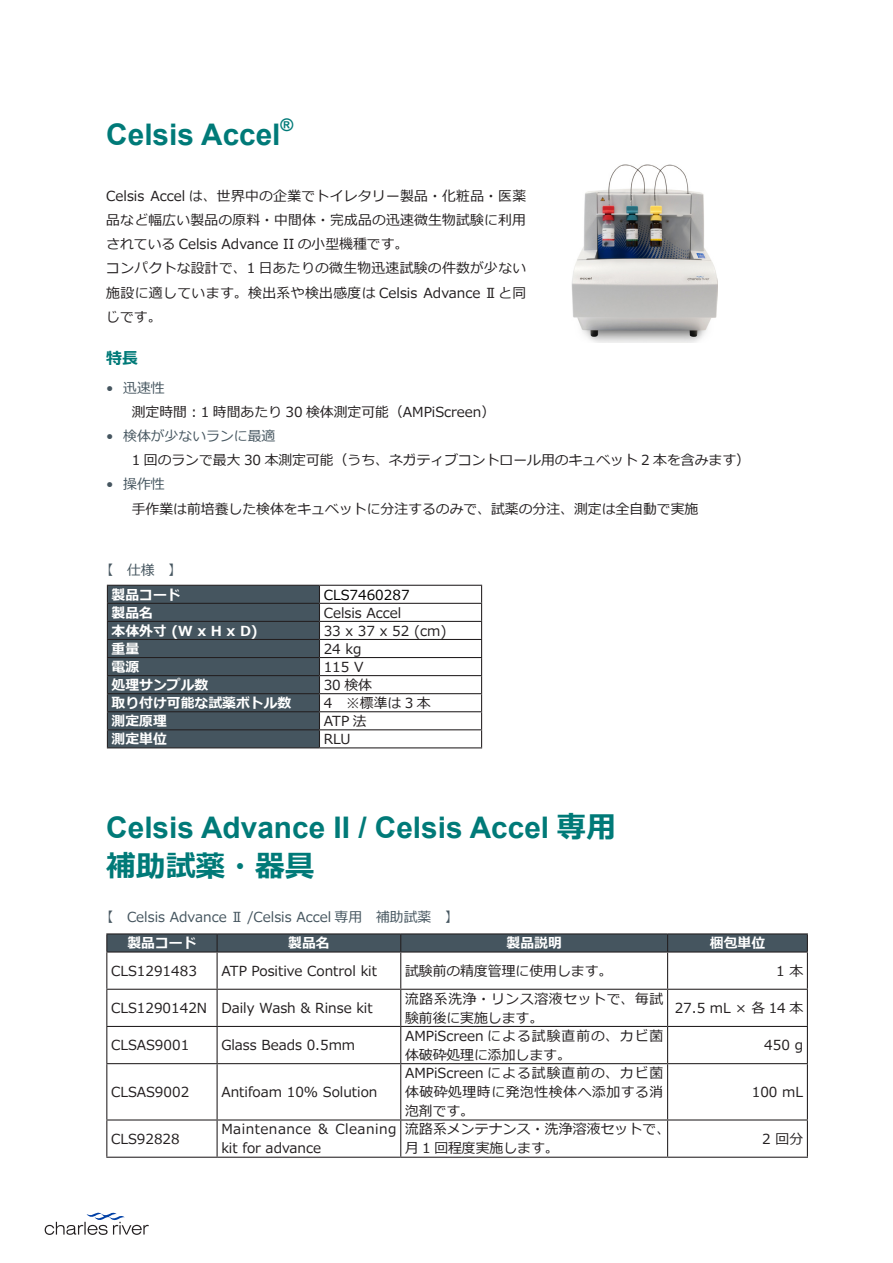
<style>
.page{position:relative;width:893px;height:1263px;background:#fff}
.page>*{position:absolute;margin:0;border:0;box-sizing:border-box;transform-origin:0 0}
.t1{font:700 29.7px "Arial";color:#007a78}
.t2{font:700 29.7px "Meiryo";color:#007a78}
.t3{font:700 17.4px "Arial";color:#007a78}
.t4{font:700 15.9px "Meiryo";color:#007a78}
.t5{font:13.8px/24.2px "Meiryo";color:#231f20;text-align:justify}
.t6{font:700 13.8px "Meiryo";color:#fff}
.t7{font:13.8px "Meiryo";color:#45555f}
.t8{font:13.8px/19.2px "Meiryo";letter-spacing:.035em;color:#231f20}
.t9{font:13.8px/19.2px "Meiryo";letter-spacing:.045em;color:#231f20}
.t10{font:13.8px "Meiryo";color:#000}
.s1{font-family:"Meiryo"}
</style>
<div class="page">
<svg style="left:45px;top:1213px;width:104px;height:22px"></svg>
<hr style="left:319px;top:585px;width:163px;height:1px;background:#231f20">
<hr style="left:319px;top:603px;width:163px;height:1px;background:#231f20">
<hr style="left:319px;top:621px;width:163px;height:1px;background:#231f20">
<hr style="left:319px;top:639px;width:163px;height:1px;background:#231f20">
<hr style="left:319px;top:657px;width:163px;height:1px;background:#231f20">
<hr style="left:319px;top:675px;width:163px;height:1px;background:#231f20">
<hr style="left:319px;top:693px;width:163px;height:1px;background:#231f20">
<hr style="left:319px;top:711px;width:163px;height:1px;background:#231f20">
<hr style="left:319px;top:729px;width:163px;height:1px;background:#231f20">
<svg style="left:107px;top:585px;width:213px;height:162px;background:#42515a"></svg>
<svg style="left:481px;top:586px;width:1px;height:161px"></svg>
<hr style="left:107px;top:747px;width:212px;height:1px;background:#231f20">
<hr style="left:319px;top:747px;width:163px;height:1px;background:#231f20">
<hr style="left:106px;top:933px;width:111px;height:1px;background:#231f20">
<hr style="left:217px;top:933px;width:184px;height:1px;background:#231f20">
<hr style="left:401px;top:933px;width:267px;height:1px;background:#231f20">
<hr style="left:668px;top:933px;width:140px;height:1px;background:#231f20">
<div style="left:106px;top:934px;width:702px;height:17px;background:#45555f"></div>
<hr style="left:106px;top:951px;width:111px;height:1px;background:#231f20">
<hr style="left:106px;top:952px;width:1px;height:37px;background:#231f20">
<hr style="left:217px;top:951px;width:184px;height:1px;background:#231f20">
<hr style="left:217px;top:952px;width:1px;height:37px;background:#231f20">
<hr style="left:401px;top:951px;width:267px;height:1px;background:#231f20">
<hr style="left:400px;top:952px;width:1px;height:37px;background:#231f20">
<hr style="left:668px;top:951px;width:140px;height:1px;background:#231f20">
<hr style="left:667px;top:952px;width:1px;height:37px;background:#231f20">
<hr style="left:807px;top:952px;width:1px;height:37px;background:#231f20">
<hr style="left:106px;top:989px;width:111px;height:1px;background:#231f20">
<hr style="left:106px;top:990px;width:1px;height:36px;background:#231f20">
<hr style="left:217px;top:989px;width:184px;height:1px;background:#231f20">
<hr style="left:217px;top:990px;width:1px;height:36px;background:#231f20">
<hr style="left:401px;top:989px;width:267px;height:1px;background:#231f20">
<hr style="left:400px;top:990px;width:1px;height:36px;background:#231f20">
<hr style="left:668px;top:989px;width:140px;height:1px;background:#231f20">
<hr style="left:667px;top:990px;width:1px;height:36px;background:#231f20">
<hr style="left:807px;top:990px;width:1px;height:36px;background:#231f20">
<hr style="left:106px;top:1026px;width:111px;height:1px;background:#231f20">
<hr style="left:106px;top:1027px;width:1px;height:36px;background:#231f20">
<hr style="left:217px;top:1026px;width:184px;height:1px;background:#231f20">
<hr style="left:217px;top:1027px;width:1px;height:36px;background:#231f20">
<hr style="left:401px;top:1026px;width:267px;height:1px;background:#231f20">
<hr style="left:400px;top:1027px;width:1px;height:36px;background:#231f20">
<hr style="left:668px;top:1026px;width:140px;height:1px;background:#231f20">
<hr style="left:667px;top:1027px;width:1px;height:36px;background:#231f20">
<hr style="left:807px;top:1027px;width:1px;height:36px;background:#231f20">
<hr style="left:106px;top:1063px;width:111px;height:1px;background:#231f20">
<hr style="left:106px;top:1064px;width:1px;height:55px;background:#231f20">
<hr style="left:217px;top:1063px;width:184px;height:1px;background:#231f20">
<hr style="left:217px;top:1064px;width:1px;height:55px;background:#231f20">
<hr style="left:401px;top:1063px;width:267px;height:1px;background:#231f20">
<hr style="left:400px;top:1064px;width:1px;height:55px;background:#231f20">
<hr style="left:668px;top:1063px;width:140px;height:1px;background:#231f20">
<hr style="left:667px;top:1064px;width:1px;height:55px;background:#231f20">
<hr style="left:807px;top:1064px;width:1px;height:55px;background:#231f20">
<hr style="left:106px;top:1119px;width:111px;height:1px;background:#231f20">
<hr style="left:106px;top:1120px;width:1px;height:37px;background:#231f20">
<hr style="left:217px;top:1119px;width:184px;height:1px;background:#231f20">
<hr style="left:217px;top:1120px;width:1px;height:37px;background:#231f20">
<hr style="left:401px;top:1119px;width:267px;height:1px;background:#231f20">
<hr style="left:400px;top:1120px;width:1px;height:37px;background:#231f20">
<hr style="left:668px;top:1119px;width:140px;height:1px;background:#231f20">
<hr style="left:667px;top:1120px;width:1px;height:37px;background:#231f20">
<hr style="left:807px;top:1120px;width:1px;height:37px;background:#231f20">
<hr style="left:106px;top:1157px;width:111px;height:1px;background:#231f20">
<hr style="left:217px;top:1157px;width:184px;height:1px;background:#231f20">
<hr style="left:401px;top:1157px;width:267px;height:1px;background:#231f20">
<hr style="left:668px;top:1157px;width:140px;height:1px;background:#231f20">
<img style="left:572px;top:165px;width:145px;height:177px">
<p class="t1" style="left:106px;top:114px;width:176px">Celsis Accel</p>
<p class="t3" style="left:281px;top:112px;width:14px">®</p>
<p class="t5" style="left:106px;top:184px;width:421px">Celsis Accel は、世界中の企業でトイレタリー製品・化粧品・医薬品など幅広い製品の原料・中間体・完成品の迅速微生物試験に利用されている Celsis Advance II の小型機種です。</p>
<p class="t5" style="left:106px;top:257px;width:421px">コンパクトな設計で、1 日あたりの微生物迅速試験の件数が少ない施設に適しています。検出系や検出感度は Celsis Advance Ⅱと同じです。</p>
<p class="t4" style="left:106px;top:347px;width:33px">特長</p>
<p class="t7" style="left:106px;top:378px;width:60px">• 迅速性</p>
<p class="t5" style="left:132px;top:401px;width:365px">測定時間：1 時間あたり 30 検体測定可能（AMPiScreen）</p>
<p class="t7" style="left:106px;top:426px;width:171px">• 検体が少ないランに最適</p>
<p class="t5" style="left:132px;top:449px;width:620px">1 回のランで最大 30 本測定可能（うち、ネガティブコントロール用のキュベット 2 本を含みます）</p>
<p class="t7" style="left:106px;top:475px;width:60px">• 操作性</p>
<p class="t5" style="left:132px;top:497px;width:568px">手作業は前培養した検体をキュベットに分注するのみで、試薬の分注、測定は全自動で実施</p>
<p class="t7" style="left:99px;top:560px;width:84px">【　仕様　】</p>
<p class="t6" style="left:112px;top:585px;width:71px">製品コード</p>
<p class="t10" style="left:324px;top:585px;width:87px">CLS7460287</p>
<p class="t6" style="left:112px;top:603px;width:43px">製品名</p>
<p class="t5" style="left:324px;top:601px;width:79px">Celsis Accel</p>
<p class="t6" style="left:112px;top:621px;width:148px">本体外寸 (W x H x D)</p>
<p class="t5" style="left:324px;top:619px;width:124px">33 x 37 x 52 (cm)</p>
<p class="t6" style="left:112px;top:639px;width:29px">重量</p>
<p class="t5" style="left:324px;top:637px;width:39px">24 kg</p>
<p class="t6" style="left:112px;top:657px;width:29px">電源</p>
<p class="t5" style="left:324px;top:655px;width:41px">115 V</p>
<p class="t6" style="left:112px;top:675px;width:98px">処理サンプル数</p>
<p class="t5" style="left:324px;top:673px;width:50px">30 検体</p>
<p class="t6" style="left:112px;top:693px;width:181px">取り付け可能な試薬ボトル数</p>
<p class="t5" style="left:324px;top:692px;width:108px">4　※標準は 3 本</p>
<p class="t6" style="left:112px;top:711px;width:57px">測定原理</p>
<p class="t5" style="left:324px;top:710px;width:44px">ATP 法</p>
<p class="t6" style="left:112px;top:729px;width:57px">測定単位</p>
<p class="t5" style="left:324px;top:728px;width:28px">RLU</p>
<p class="t1" style="left:106px;top:807px;width:511px">Celsis Advance II / Celsis Accel <span class="s1">専用</span></p>
<p class="t2" style="left:106px;top:845px;width:210px">補助試薬・器具</p>
<p class="t7" style="left:99px;top:907px;width:361px">【　Celsis Advance Ⅱ /Celsis Accel 専用　補助試薬　】</p>
<p class="t6" style="left:127px;top:933px;width:71px">製品コード</p>
<p class="t6" style="left:288px;top:933px;width:43px">製品名</p>
<p class="t6" style="left:507px;top:933px;width:57px">製品説明</p>
<p class="t6" style="left:710px;top:933px;width:57px">梱包単位</p>
<p class="t5" style="left:111px;top:959px;width:87px">CLS1291483</p>
<p class="t5" style="left:221px;top:959px;width:157px">ATP Positive Control kit</p>
<p class="t5" style="left:405px;top:959px;width:209px">試験前の精度管理に使用します。</p>
<p class="t5" style="left:776px;top:959px;width:29px">1 本</p>
<p class="t5" style="left:111px;top:997px;width:98px">CLS1290142N</p>
<p class="t5" style="left:221px;top:997px;width:153px">Daily Wash &amp; Rinse kit</p>
<p class="t9" style="left:405px;top:989px;width:260px">流路系洗浄・リンス溶液セットで、毎試験前後に実施します。</p>
<p class="t5" style="left:675px;top:997px;width:130px">27.5 mL × 各 14 本</p>
<p class="t5" style="left:111px;top:1034px;width:80px">CLSAS9001</p>
<p class="t5" style="left:221px;top:1034px;width:135px">Glass Beads 0.5mm</p>
<p class="t5" style="left:405px;top:1027px;width:260px;line-height:19.2px">AMPiScreen による試験直前の、カビ菌体破砕処理に添加します。</p>
<p class="t5" style="left:764px;top:1034px;width:40px">450 g</p>
<p class="t5" style="left:111px;top:1081px;width:80px">CLSAS9002</p>
<p class="t5" style="left:221px;top:1081px;width:158px">Antifoam 10% Solution</p>
<p class="t5" style="left:405px;top:1064px;width:260px;line-height:19.2px">AMPiScreen による試験直前の、カビ菌体破砕処理時に発泡性検体へ添加する消泡剤です。</p>
<p class="t5" style="left:752px;top:1081px;width:53px">100 mL</p>
<p class="t5" style="left:111px;top:1127px;width:70px">CLS92828</p>
<p class="t8" style="left:221px;top:1120px;width:177px">Maintenance &amp; Cleaning kit for advance</p>
<p class="t5" style="left:405px;top:1120px;width:267px;line-height:19.2px">流路系メンテナンス・洗浄溶液セットで、月 1 回程度実施します。</p>
<p class="t5" style="left:762px;top:1127px;width:42px">2 回分</p>
</div>
